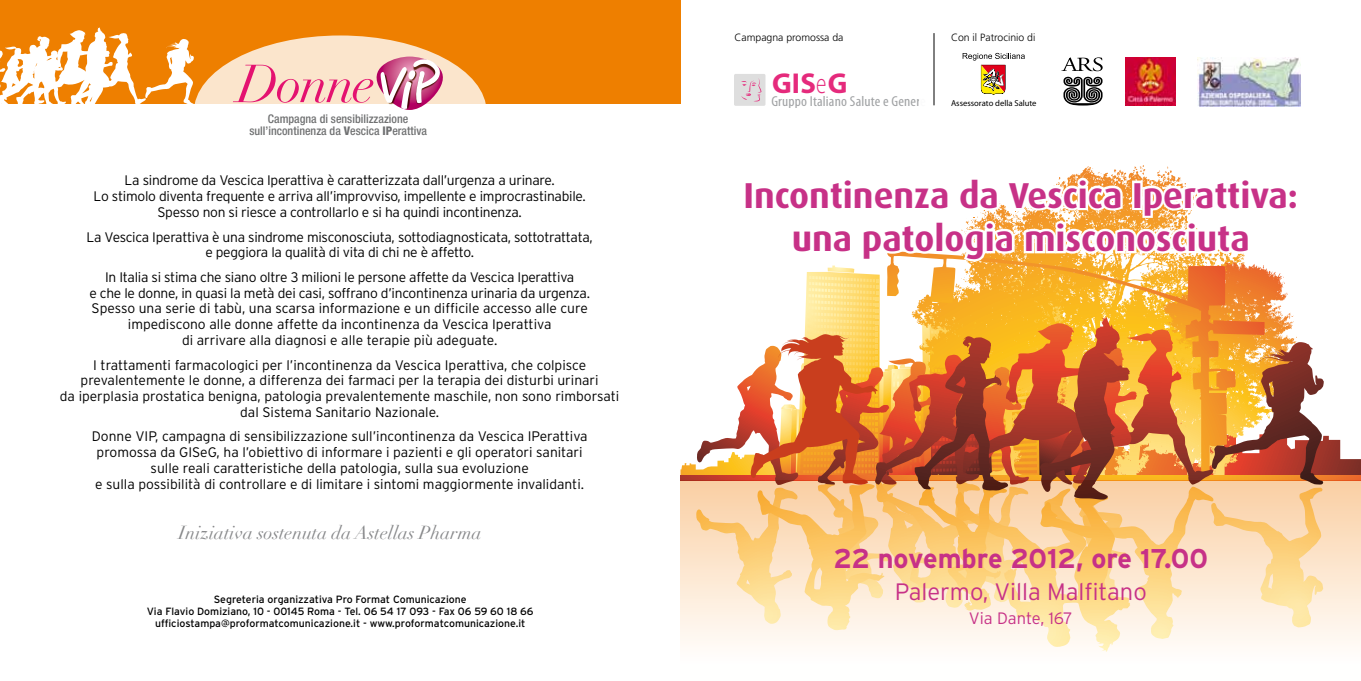
<style>
.page{position:relative;width:1361px;height:681px;background:#fff}
.page>*{position:absolute;margin:0;border:0;box-sizing:border-box;transform-origin:0 0}
.t1{font:italic 52.35px "Didot";letter-spacing:-.035em;color:#e41270}
.t2{font:700 36px/43.2px "Dax";color:#c73187;text-align:center}
.t3{font:700 28.8px "Myriad Pro";color:#e52a7c}
.t4{font:700 27.15px "Interstate";color:#c73187}
.t5{font:300 23.7px "Interstate";color:#c73187}
.t6{font:italic 18.45px "Didot";color:#87888a}
.t7{font:300 16.5px "Interstate";color:#c73187}
.t8{font:condensed 14.4px "Myriad Pro";letter-spacing:.01em;color:#a0a2a4;scale:1.07 1}
.t9{font:300 13.8px/15.8px "Interstate";letter-spacing:-.01em;color:#000;text-align:center}
.t10{font:500 condensed 12px/11.4px "Helvetica Neue";color:#707172;text-align:center}
.t11{font:10.5px/12px "Interstate";color:#000;text-align:center}
.t12{font:300 10.5px "Frutiger";color:#000}
.t13{font:8.55px "Myriad";color:#000}
.s1{font-weight:800}
.s2{font-weight:300}
</style>
<div class="page">
<div style="left:0;top:0;width:680px;height:103px;background:#ee7f00"></div>
<svg style="left:0;top:27px;width:194px;height:77px"></svg>
<svg style="left:680px;top:435px;width:681px;height:40px"></svg>
<svg style="left:680px;top:475px;width:681px;height:5px"></svg>
<div style="left:680px;top:480px;width:681px;height:200px;background:linear-gradient(to bottom,#facfa4,#fff)"></div>
<svg style="left:194px;top:35px;width:293px;height:154px"></svg>
<img style="left:373px;top:110px;width:21px;height:3px">
<img style="left:394px;top:110px;width:29px;height:9px">
<img style="left:403px;top:52px;width:45px;height:62px">
<svg style="left:369px;top:57px;width:81px;height:53px"></svg>
<svg style="left:696px;top:165px;width:627px;height:486px"></svg>
<div style="left:734px;top:74px;width:31px;height:32px;background:#dedede;border-radius:2px"></div>
<svg style="left:741px;top:78px;width:20px;height:23px"></svg>
<hr style="left:933px;top:33px;width:1px;height:72px;background:#000">
<svg style="left:1063px;top:77px;width:40px;height:28px"></svg>
<svg style="left:1061px;top:57px;width:41px;height:14px"></svg>
<svg style="left:962px;top:53px;width:63px;height:42px"></svg>
<img style="left:1125px;top:58px;width:50px;height:47px">
<img style="left:1198px;top:57px;width:102px;height:50px">
<h1 class="t1" style="left:237px;top:52px;width:139px">Donne</h1>
<p class="t10" style="left:249px;top:113px;width:179px">Campagna di sensibilizzazione sull’incontinenza da <span class="s1">V</span>escica <span class="s1">IP</span>erattiva</p>
<p class="t9" style="left:94px;top:172px;width:493px">La sindrome da Vescica Iperattiva è caratterizzata dall’urgenza a urinare.<br>Lo stimolo diventa frequente e arriva all’improvviso, impellente e improcrastinabile.<br>Spesso non si riesce a controllarlo e si ha quindi incontinenza.</p>
<p class="t9" style="left:86px;top:228px;width:508px">La Vescica Iperattiva è una sindrome misconosciuta, sottodiagnosticata, sottotrattata, e peggiora la qualità di vita di chi ne è affetto.</p>
<p class="t9" style="left:89px;top:269px;width:502px">In Italia si stima che siano oltre 3 milioni le persone affette da Vescica Iperattiva<br>e che le donne, in quasi la metà dei casi, soffrano d’incontinenza urinaria da urgenza.<br>Spesso una serie di tabù, una scarsa informazione e un difficile accesso alle cure impediscono alle donne affette da incontinenza da Vescica Iperattiva<br>di arrivare alla diagnosi e alle terapie più adeguate.</p>
<p class="t9" style="left:60px;top:356px;width:561px">I trattamenti farmacologici per l’incontinenza da Vescica Iperattiva, che colpisce prevalentemente le donne, a differenza dei farmaci per la terapia dei disturbi urinari<br>da iperplasia prostatica benigna, patologia prevalentemente maschile, non sono rimborsati dal Sistema Sanitario Nazionale.</p>
<p class="t9" style="left:92px;top:428px;width:497px">Donne VIP, campagna di sensibilizzazione sull’incontinenza da Vescica IPerattiva promossa da GISeG, ha l’obiettivo di informare i pazienti e gli operatori sanitari sulle reali caratteristiche della patologia, sulla sua evoluzione<br>e sulla possibilità di controllare e di limitare i sintomi maggiormente invalidanti.</p>
<h3 class="t6" style="left:178px;top:521px;width:305px">Iniziativa sostenuta da Astellas Pharma</h3>
<p class="t11" style="left:147px;top:593px;width:388px">Segreteria organizzativa Pro Format Comunicazione<br>Via Flavio Domiziano, 10 - 00145 Roma - Tel. 06 54 17 093 - Fax 06 59 60 18 66 ufficiostampa@proformatcomunicazione.it - www.proformatcomunicazione.it</p>
<p class="t12" style="left:734px;top:31px;width:110px">Campagna promossa da</p>
<p class="t12" style="left:951px;top:31px;width:86px">Con il Patrocinio di</p>
<h3 class="t3" style="left:772px;top:64px;width:77px">GIS <span class="s2">e</span>G</h3>
<p class="t8" style="left:771px;top:93px;width:146px">Gruppo Italiano Salute e Genere</p>
<p class="t13" style="left:951px;top:98px;width:87px">Assessorato della Salute</p>
<h2 class="t2" style="left:743px;top:174px;width:556px">Incontinenza da Vescica Iperattiva: una patologia misconosciuta</h2>
<h3 class="t4" style="left:833px;top:542px;width:376px">22 novembre 2012, ore 17.00</h3>
<h3 class="t5" style="left:894px;top:578px;width:253px">Palermo, Villa Malfitano</h3>
<p class="t7" style="left:969px;top:609px;width:105px">Via Dante, 167</p>
</div>
